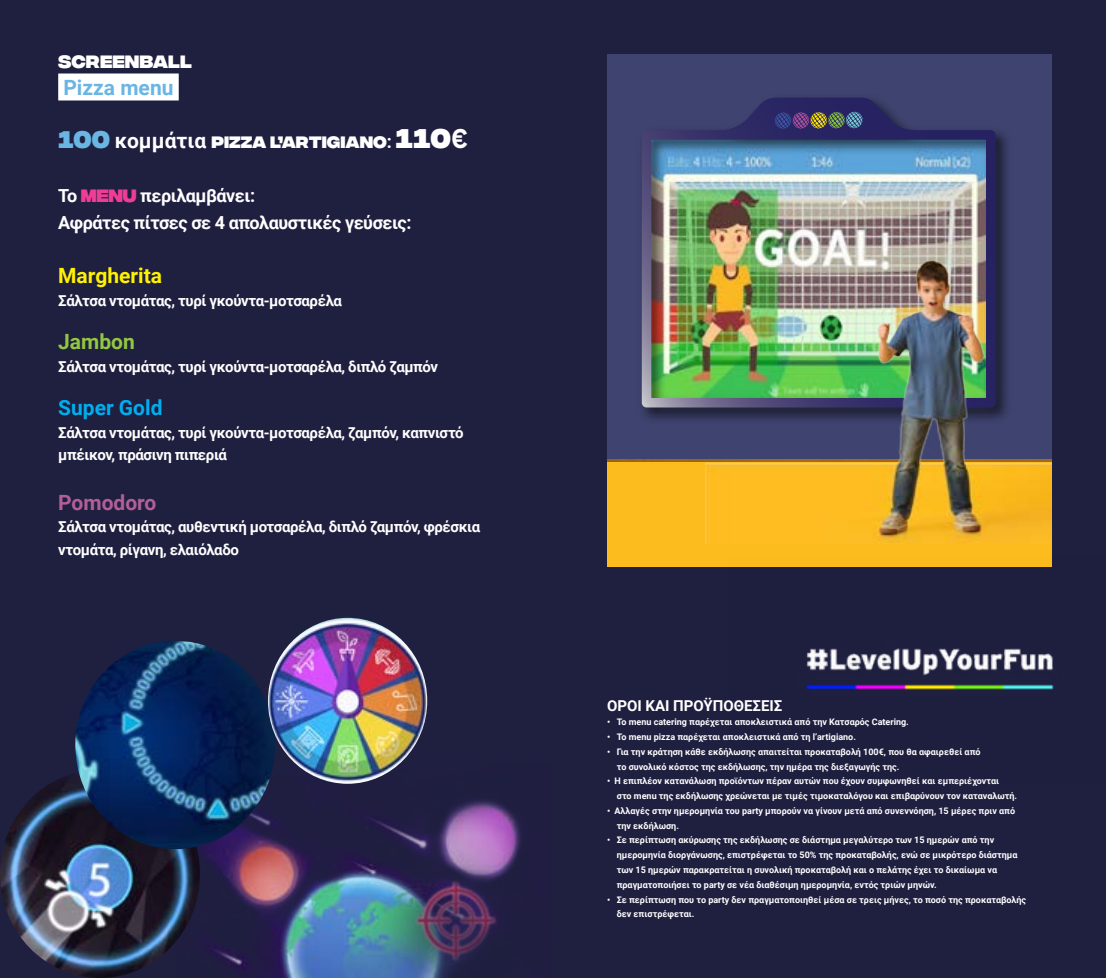
<style>
.page{position:relative;width:1106px;height:978px;background:#1f1f40}
.page>*{position:absolute;margin:0;border:0;box-sizing:border-box;transform-origin:0 0}
.t1{font:700 21px "Roboto";color:#fff200}
.t2{font:700 21px "Roboto";color:#69b5e3}
.t3{font:700 21px "Roboto";color:#00aeef}
.t4{font:700 21px "Roboto";color:#b15f97}
.t5{font:700 21px "Roboto";color:#92c83e}
.t6{font:700 18px/27px "Roboto";letter-spacing:-.025em;color:#fff}
.t7{font:800 17.85px "Integral CF";color:#fff}
.t8{font:800 16.5px "Integral CF";color:#fff}
.t9{font:700 15px/22.5px "Roboto";letter-spacing:-.025em;color:#fff}
.t10{font:700 15px "Roboto";color:#fff}
.t11{font:700 9px/14.7px "Roboto";color:#fff}
.s1{font-size:24px;color:#69b5e3}
.s2{font-family:"Roboto";font-weight:700;font-size:21px}
.s3{font-family:"Roboto";font-weight:700;font-size:18px}
.s4{font-size:27px}
.s5{font-family:"Interstate GR";font-weight:700;font-size:27px}
.s6{font-family:"Integral CF";font-weight:800;font-size:17.85px;color:#ed3d94}
</style>
<div class="page">
<img style="left:200px;top:800px;width:321px;height:178px">
<div style="left:607px;top:54px;width:445px;height:406px;background:#3e436f"></div>
<img style="left:641px;top:97px;width:366px;height:323px">
<img style="left:642px;top:98px;width:353px;height:309px">
<svg style="left:775px;top:112px;width:87px;height:17px"></svg>
<div style="left:607px;top:463px;width:445px;height:103px;background:#fcbc1e"></div>
<img style="left:705px;top:232px;width:347px;height:312px">
<img style="left:0;top:774px;width:200px;height:204px">
<img style="left:75px;top:641px;width:200px;height:208px">
<img style="left:268px;top:618px;width:159px;height:166px">
<img style="left:728px;top:566px;width:326px;height:124px">
<div style="left:58px;top:74px;width:121px;height:27px;background:#fff"></div>
<h3 class="t7" style="left:58px;top:51px;width:136px">SCREENBALL</h3>
<h1 class="t2" style="left:63px;top:72px;width:112px">Pizza menu</h1>
<h3 class="t8" style="left:58px;top:133px;width:411px"><span class="s1">100</span> <span class="s2">κομμάτια</span> PIZZA L’ARTIGIANO<span class="s3">:</span> <span class="s4">110</span><span class="s5">€</span></h3>
<h2 class="t6" style="left:58px;top:182px;width:355px">Το <span class="s6">MENU</span> περιλαμβάνει:<br>Aφράτες πίτσες σε 4 απολαυστικές γεύσεις:</h2>
<h1 class="t1" style="left:58px;top:261px;width:105px">Margherita</h1>
<h3 class="t9" style="left:58px;top:289px;width:285px">Σάλτσα ντομάτας, τυρί γκούντα-μοτσαρέλα</h3>
<h1 class="t5" style="left:58px;top:327px;width:78px">Jambon</h1>
<h3 class="t9" style="left:58px;top:355px;width:381px">Σάλτσα ντομάτας, τυρί γκούντα-μοτσαρέλα, διπλό ζαμπόν</h3>
<h1 class="t3" style="left:58px;top:393px;width:106px">Super Gold</h1>
<h3 class="t9" style="left:58px;top:421px;width:407px">Σάλτσα ντομάτας, τυρί γκούντα-μοτσαρέλα, ζαμπόν, καπνιστό μπέικον, πράσινη πιπεριά</h3>
<h1 class="t4" style="left:58px;top:488px;width:100px">Pomodoro</h1>
<h3 class="t9" style="left:58px;top:515px;width:423px">Σάλτσα ντομάτας, αυθεντική μοτσαρέλα, διπλό ζαμπόν, φρέσκια ντομάτα, ρίγανη, ελαιόλαδο</h3>
<h3 class="t10" style="left:607px;top:695px;width:177px">ΟΡΟΙ ΚΑΙ ΠΡΟΫΠΟΘΕΣΕΙΣ</h3>
<p class="t11" style="left:607px;top:715px;width:303px">• Το menu catering παρέχεται αποκλειστικά από την Κατσαρός Catering.</p>
<p class="t11" style="left:607px;top:729px;width:250px">• Το menu pizza παρέχεται αποκλειστικά από τη l’artigiano.</p>
<p class="t11" style="left:616px;top:744px;width:365px;text-indent:-10px">• Για την κράτηση κάθε εκδήλωσης απαιτείται προκαταβολή 100€, που θα αφαιρεθεί από το συνολικό κόστος της εκδήλωσης, την ημέρα της διεξαγωγής της.</p>
<p class="t11" style="left:616px;top:774px;width:402px;text-indent:-10px">• H επιπλέον κατανάλωση προϊόντων πέραν αυτών που έχουν συμφωνηθεί και εμπεριέχονται<br>στο menu της εκδήλωσης χρεώνεται με τιμές τιμοκαταλόγου και επιβαρύνουν τον καταναλωτή.</p>
<p class="t11" style="left:616px;top:803px;width:400px;text-indent:-10px">• Αλλαγές στην ημερομηνία του party μπορούν να γίνουν μετά από συνεννόηση, 15 μέρες πριν από την εκδήλωση.</p>
<p class="t11" style="left:616px;top:833px;width:402px;text-indent:-10px">• Σε περίπτωση ακύρωσης της εκδήλωσης σε διάστημα μεγαλύτερο των 15 ημερών από την ημερομηνία διοργάνωσης, επιστρέφεται το 50% της προκαταβολής, ενώ σε μικρότερο διάστημα των 15 ημερών παρακρατείται η συνολική προκαταβολή και ο πελάτης έχει το δικαίωμα να πραγματοποιήσει το party σε νέα διαθέσιμη ημερομηνία, εντός τριών μηνών.</p>
<p class="t11" style="left:616px;top:892px;width:411px;text-indent:-10px">• Σε περίπτωση που το party δεν πραγματοποιηθεί μέσα σε τρεις μήνες, το ποσό της προκαταβολής δεν επιστρέφεται.</p>
</div>
